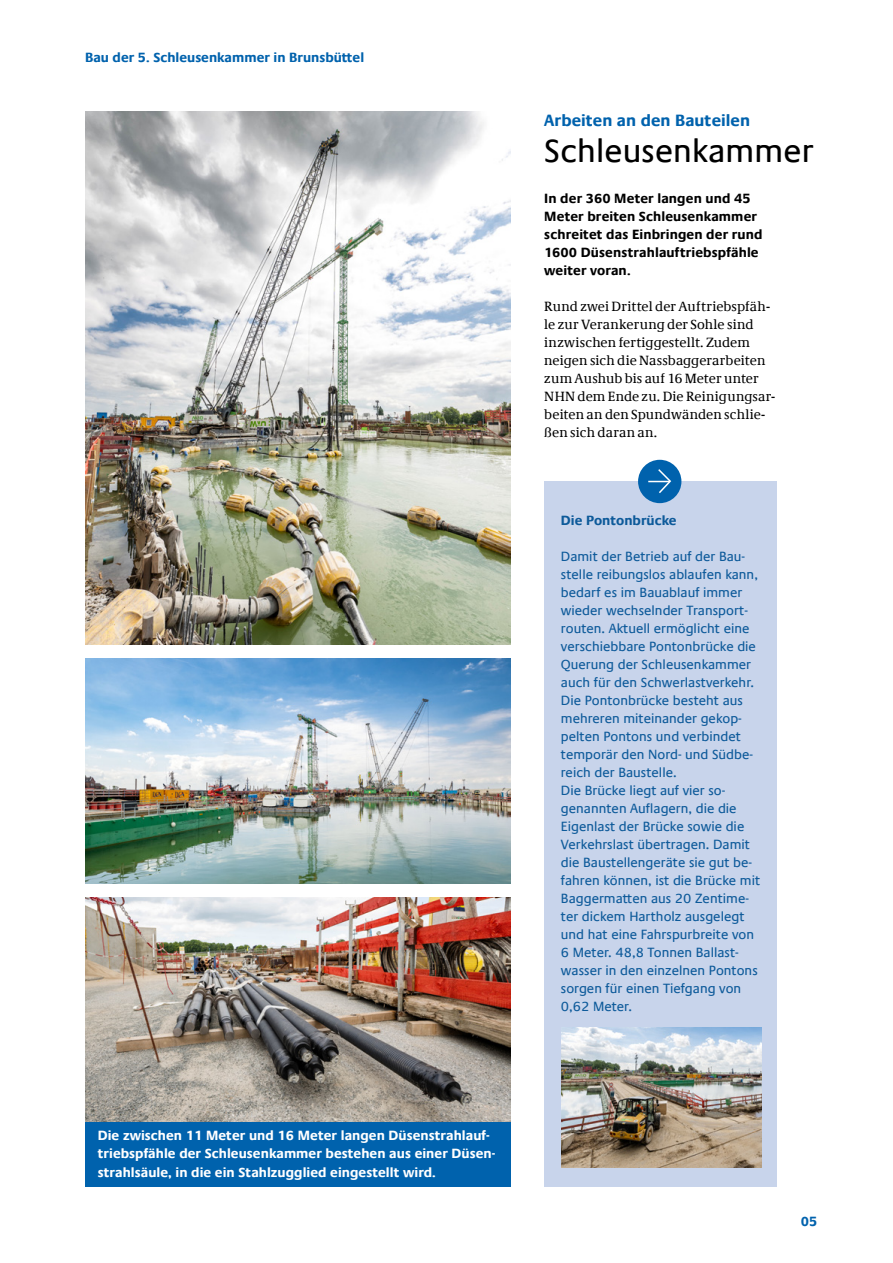
<style>
.page{position:relative;width:893px;height:1263px;background:#fff}
.page>*{position:absolute;margin:0;border:0;box-sizing:border-box;transform-origin:0 0}
.Headline_Innenseiten{font:33px "Praxis Com";letter-spacing:.005em;color:#000}
.Crossline{font:700 16.5px "Praxis Com";letter-spacing:.005em;color:#0062ad}
.Fließtext_Infobox{font:13.5px/18px "Praxis Com";color:#0d5a9a}
.Fließtext{font:13.5px/18px "Demos Com";letter-spacing:.01em;color:#000}
.Bildunterschrift{font:700 13.5px/18px "Praxis Com";letter-spacing:.005em;color:#fff}
.Fließtext-2{font:700 13.5px/18px "Praxis Com";letter-spacing:.01em;color:#000}
.Kopfzeile{font:700 13.5px "Praxis Com";color:#0062ad}
.Fließtext_Infobox-2{font:700 13.5px "Praxis Com";color:#0d5a9a}
.Claim{font:700 13.5px "Praxis Com";color:#0062ad}
</style>
<div class="page">
<img style="left:85px;top:112px;width:425px;height:533px">
<div style="left:544px;top:481px;width:233px;height:705px;background:#c8d4eb"></div>
<div style="left:638px;top:460px;width:43px;height:43px;background:#0062ad;border-radius:50%"></div>
<svg style="left:648px;top:469px;width:24px;height:24px"></svg>
<img style="left:85px;top:658px;width:425px;height:225px">
<img style="left:85px;top:897px;width:425px;height:225px">
<img style="left:561px;top:1028px;width:200px;height:139px">
<div style="left:85px;top:1122px;width:425px;height:64px;background:#0062ad"></div>
<p class="Kopfzeile" style="left:85px;top:50px;width:281px">Bau der 5. Schleusenkammer in Brunsbüttel</p>
<p class="Bildunterschrift" style="left:98px;top:1127px;width:399px">Die zwischen 11 Meter und 16 Meter langen Düsenstrahlauf&shy;triebspfähle der Schleusenkammer bestehen aus einer Düsen&shy;strahlsäule, in die ein Stahlzugglied eingestellt wird.</p>
<p class="Crossline" style="left:544px;top:111px;width:207px">Arbeiten an den Bauteilen</p>
<p class="Headline_Innenseiten" style="left:544px;top:132px;width:271px">Schleusenkammer</p>
<p class="Fließtext-2" style="left:544px;top:189px;width:220px">In der 360 Meter langen und 45<br>Meter breiten Schleusenkammer schreitet das Einbringen der rund<br>1600 Düsenstrahlauftriebspfähle weiter voran.</p>
<p class="Fließtext" style="left:544px;top:298px;width:233px">Rund zwei Drittel der Auftriebspfäh&shy;le zur Verankerung der Sohle sind inzwischen fertiggestellt. Zudem neigen sich die Nassbaggerarbeiten zum Aushub bis auf 16 Meter unter<br>NHN dem Ende zu. Die Reinigungsar&shy;beiten an den Spundwänden schlie&shy;ßen sich daran an.</p>
<p class="Fließtext_Infobox-2" style="left:561px;top:512px;width:117px">Die Pontonbrücke</p>
<p class="Fließtext_Infobox" style="left:561px;top:547px;width:201px">Damit der Betrieb auf der Bau&shy;stelle reibungslos ablaufen kann, bedarf es im Bauablauf immer wieder wechselnder Transport&shy;routen. Aktuell ermöglicht eine verschiebbare Pontonbrücke die<br>Querung der Schleusenkammer auch für den Schwerlastverkehr.<br>Die Pontonbrücke besteht aus mehreren miteinander gekop&shy;pelten Pontons und verbindet temporär den Nord- und Südbe&shy;reich der Baustelle.<br>Die Brücke liegt auf vier so&shy;genannten Auflagern, die die<br>Eigenlast der Brücke sowie die<br>Verkehrslast übertragen. Damit die Baustellengeräte sie gut be&shy;fahren können, ist die Brücke mit<br>Baggermatten aus 20 Zentime&shy;ter dickem Hartholz ausgelegt und hat eine Fahrspurbreite von<br>6 Meter. 48,8 Tonnen Ballast&shy;wasser in den einzelnen Pontons sorgen für einen Tiefgang von<br>0,62 Meter.</p>
<p class="Claim" style="left:801px;top:1213px;width:18px">05</p>
</div>
